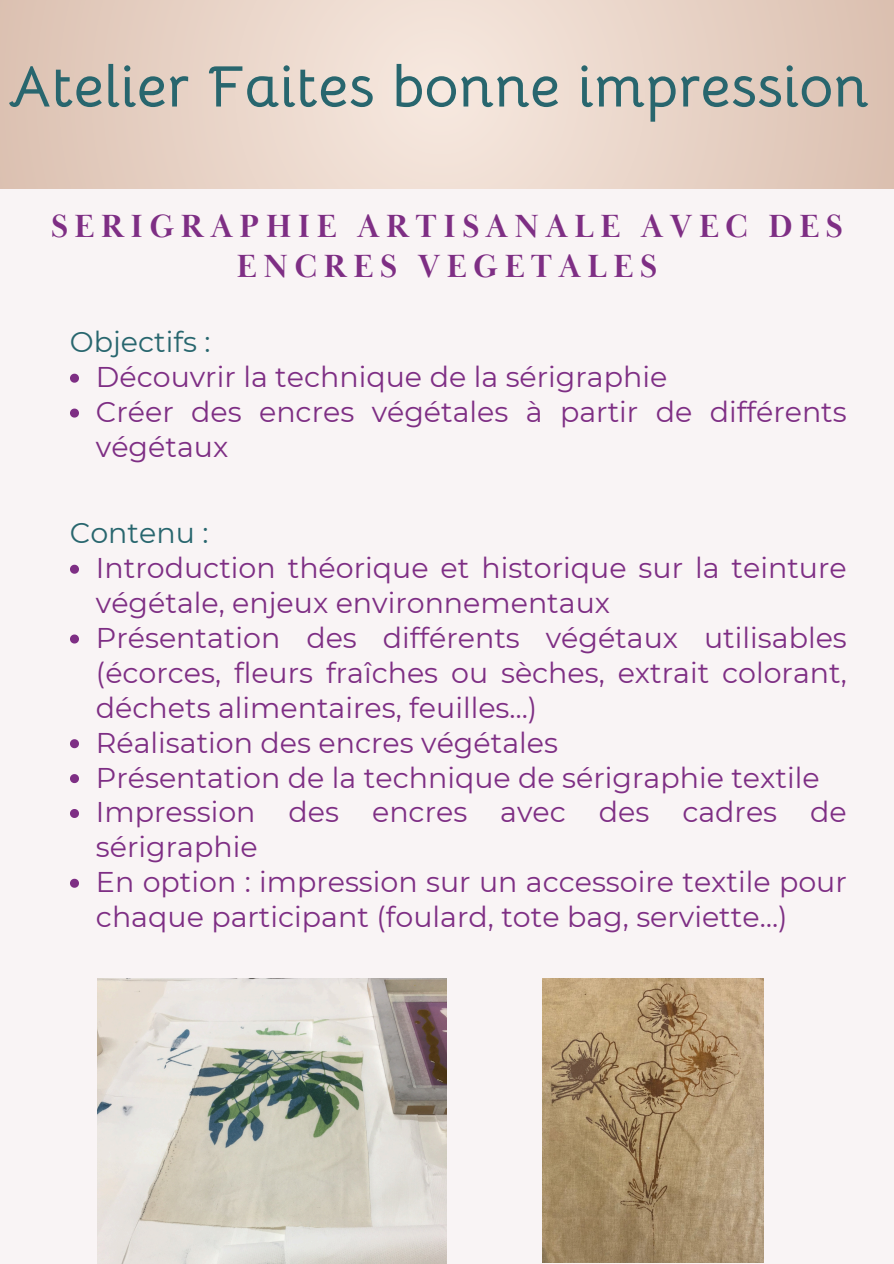
<style>
.page{position:relative;width:894px;height:1264px;background:#fff}
.page>*{position:absolute;margin:0;border:0;box-sizing:border-box;transform-origin:0 0}
.t1{font:700 58.5px "Bellota";letter-spacing:.005em;color:#28666e}
.t2{font:700 33px/40.5px "Baskerville Display PT";letter-spacing:.19em;color:#7e2e84;text-align:center}
.t3{font:28.5px/34.8px "Montserrat";color:#7e2e84}
.t4{font:28.5px "Montserrat";color:#28666e}
</style>
<div class="page">
<div style="left:0;top:0;width:893px;height:1263px;background:#f9f4f5"></div>
<svg style="left:0;top:0;width:893px;height:189px;background:#e8d3c7"></svg>
<img style="left:98px;top:978px;width:348px;height:285px">
<img style="left:543px;top:978px;width:220px;height:284px">
<svg style="left:70px;top:374px;width:9px;height:9px"></svg>
<svg style="left:70px;top:408px;width:9px;height:9px"></svg>
<svg style="left:70px;top:564px;width:9px;height:9px"></svg>
<svg style="left:70px;top:634px;width:9px;height:9px"></svg>
<svg style="left:70px;top:739px;width:9px;height:9px"></svg>
<svg style="left:70px;top:774px;width:9px;height:9px"></svg>
<svg style="left:70px;top:809px;width:9px;height:9px"></svg>
<svg style="left:70px;top:878px;width:9px;height:9px"></svg>
<p class="t1" style="left:7px;top:50px;width:862px">Atelier Faites bonne impression</p>
<h1 class="t2" style="left:51px;top:207px;width:793px">SERIGRAPHIE ARTISANALE AVEC DES<br>ENCRES VEGETALES</h1>
<p class="t4" style="left:70px;top:325px;width:142px">Objectifs :</p>
<h2 class="t3" style="left:96px;top:359px;width:572px">Découvrir la technique de la sérigraphie</h2>
<p class="t3" style="left:96px;top:394px;width:752px">Créer des encres végétales à partir de différents végétaux</p>
<p class="t4" style="left:70px;top:515px;width:140px">Contenu :</p>
<p class="t3" style="left:96px;top:550px;width:752px">Introduction théorique et historique sur la teinture végétale, enjeux environnementaux</p>
<p class="t3" style="left:96px;top:620px;width:752px;text-align:justify">Présentation des différents végétaux utilisables (écorces, fleurs fraîches ou sèches, extrait colorant, déchets alimentaires, feuilles…)</p>
<p class="t3" style="left:96px;top:725px;width:463px">Réalisation des encres végétales</p>
<p class="t3" style="left:96px;top:760px;width:725px">Présentation de la technique de sérigraphie textile</p>
<p class="t3" style="left:96px;top:794px;width:752px">Impression des encres avec des cadres de sérigraphie</p>
<p class="t3" style="left:96px;top:864px;width:752px">En option : impression sur un accessoire textile pour chaque participant (foulard, tote bag, serviette…)</p>
</div>
